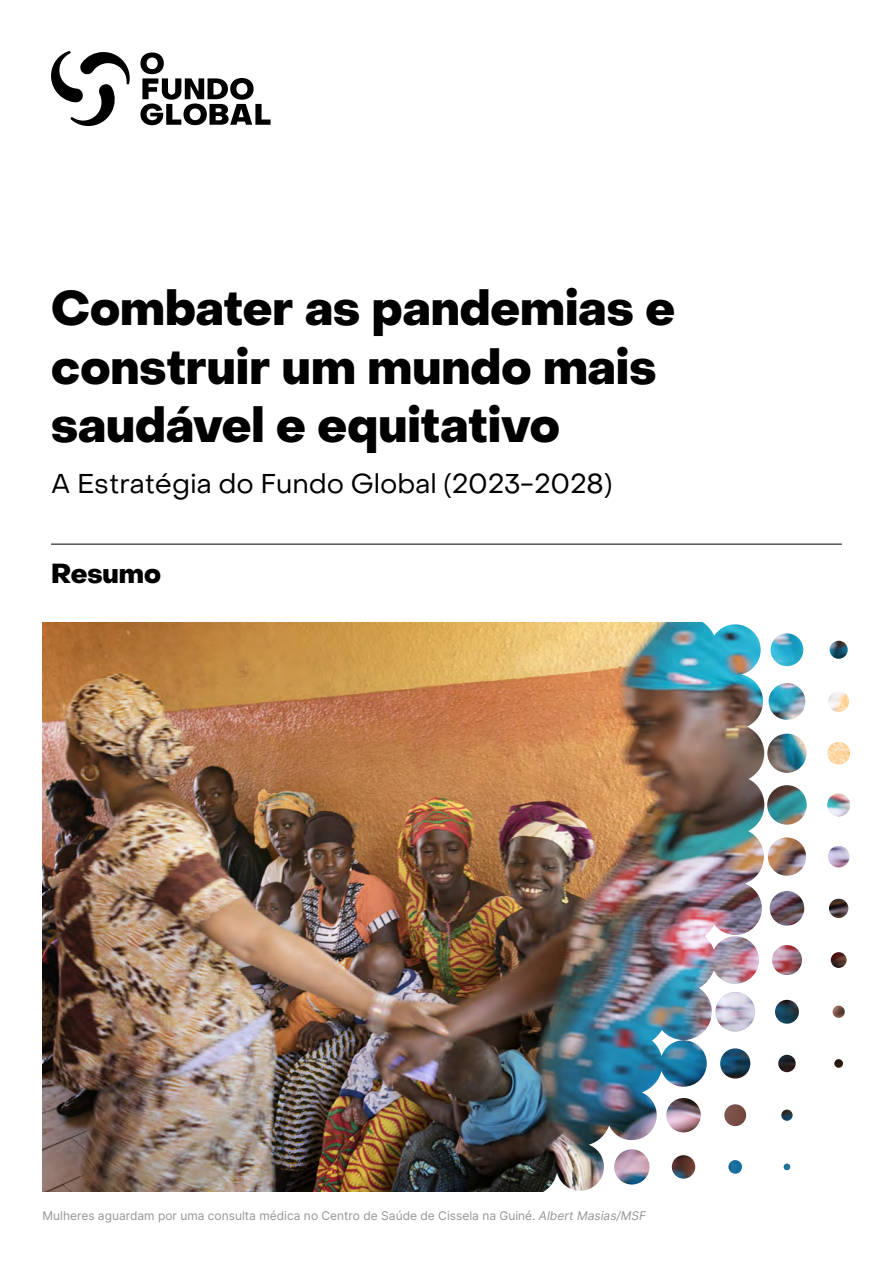
<style>
.page{position:relative;width:893px;height:1263px;background:#fff}
.page>*{position:absolute;margin:0;border:0;box-sizing:border-box;transform-origin:0 0}
.t1{font:800 48px/58.5px "Object Sans";color:#000}
.t2{font:27px "Object Sans";color:#000}
.t3{font:800 27px "Object Sans";color:#000}
.t4{font:12px "Inter";color:#939598}
.s1{font-style:italic}
</style>
<div class="page">
<img style="left:43px;top:623px;width:475px;height:568px">
<img style="left:518px;top:623px;width:332px;height:568px">
<hr style="left:51px;top:544px;width:791px;height:1px;background:#000">
<svg style="left:51px;top:51px;width:79px;height:75px"></svg>
<svg style="left:140px;top:53px;width:131px;height:72px"></svg>
<h1 class="t1" style="left:51px;top:280px;width:626px">Combater as pandemias e construir um mundo mais saudável e equitativo</h1>
<h2 class="t2" style="left:51px;top:467px;width:563px">A Estratégia do Fundo Global (2023-2028)</h2>
<h2 class="t3" style="left:51px;top:557px;width:112px">Resumo</h2>
<p class="t4" style="left:43px;top:1207px;width:605px">Mulheres aguardam por uma consulta médica no Centro de Saúde de Cissela na Guiné. <span class="s1">Albert Masias/MSF</span></p>
</div>
